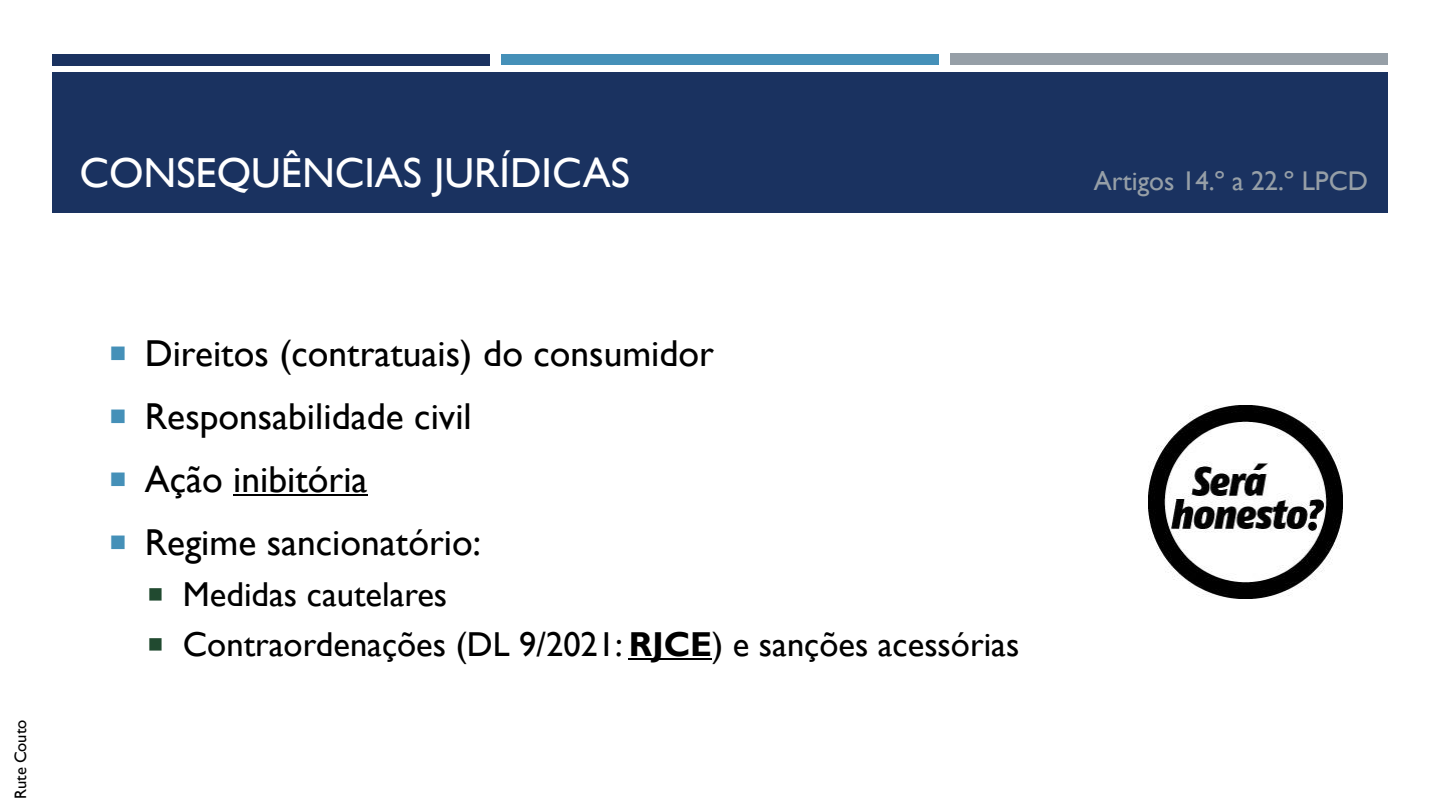
<style>
.page{position:relative;width:1440px;height:810px;background:#fff}
.page>*{position:absolute;margin:0;border:0;box-sizing:border-box;transform-origin:0 0}
.t1{font:42px "Gill Sans MT";color:#fff}
.t2{font:37.5px "Gill Sans MT";color:#000}
.t3{font:34.5px "Gill Sans MT";color:#000}
.t4{font:27px "Gill Sans MT";color:#969fa7}
.t5{font:16.5px "Gill Sans MT";color:#000}
.s1{color:#4590b8}
.s2{color:#214a30}
.s3{font-weight:700}
</style>
<div class="page">
<div style="left:53px;top:54px;width:437px;height:11px;background:#1a3260"></div>
<div style="left:950px;top:54px;width:437px;height:11px;background:#969fa7"></div>
<div style="left:501px;top:54px;width:437px;height:11px;background:#4590b8"></div>
<div style="left:52px;top:73px;width:1336px;height:140px;background:#1a3260"></div>
<hr style="left:233px;top:494px;width:135px;height:2px;background:#000">
<hr style="left:629px;top:659px;width:83px;height:1px;background:#000">
<img style="left:1149px;top:405px;width:193px;height:194px">
<h2 class="t1" style="left:79px;top:148px;width:552px">CONSEQUÊNCIAS JURÍDICAS</h2>
<p class="t5" style="left:11px;top:799px;width:81px;rotate:-90deg">Rute Couto</p>
<p class="t2" style="left:109px;top:331px;width:607px"><span class="s1">○</span> Direitos (contratuais) do consumidor</p>
<p class="t2" style="left:109px;top:394px;width:365px"><span class="s1">○</span> Responsabilidade civil</p>
<p class="t2" style="left:109px;top:457px;width:261px"><span class="s1">○</span> Ação inibitória</p>
<p class="t2" style="left:109px;top:520px;width:374px"><span class="s1">○</span> Regime sancionatório:</p>
<p class="t3" style="left:147px;top:574px;width:302px"><span class="s2">○</span> Medidas cautelares</p>
<p class="t3" style="left:147px;top:624px;width:874px"><span class="s2">○</span> Contraordenações (DL 9/2021: <span class="s3">RJCE</span>) e sanções acessórias</p>
<p class="t4" style="left:1094px;top:165px;width:276px">Artigos 14.º a 22.º LPCD</p>
</div>
